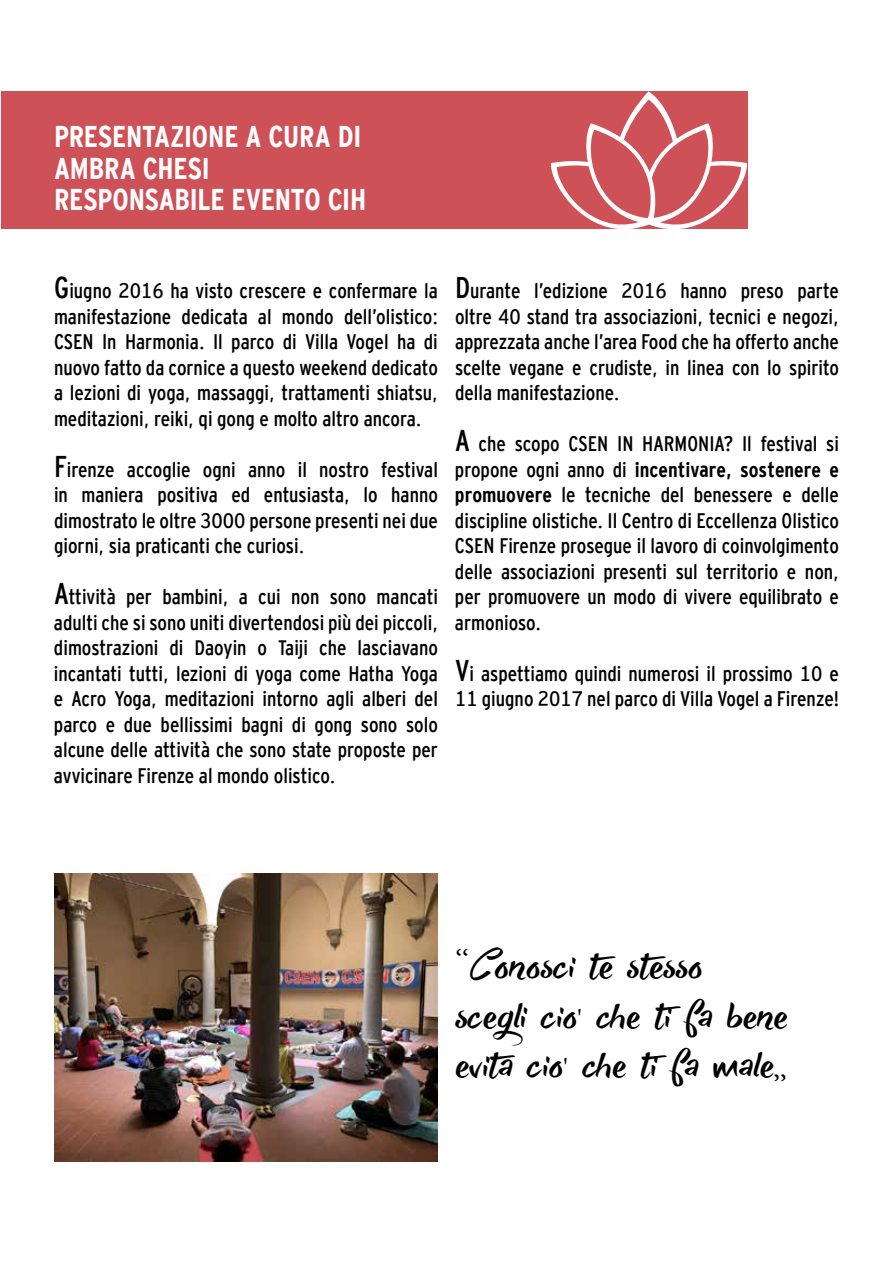
<style>
.page{position:relative;width:893px;height:1263px;background:#fff}
.page>*{position:absolute;margin:0;border:0;box-sizing:border-box;transform-origin:0 0}
.t1{font:700 30px/31.5px "Interstate Cond Mono";letter-spacing:-.005em;color:#fff}
.t2{font:28.5px/49.5px "She Always Walk Alone Demo";color:#000}
.t3{font:28.5px "Minion Pro";color:#000}
.t4{font:21px/25.5px "Interstate Cond Mono";color:#000;text-align:justify}
.s1{font-size:30px}
.s2{font-weight:700}
.s3{font-family:"Minion Pro"}
</style>
<div class="page">
<div style="left:1px;top:91px;width:746px;height:137px;background:#cf5158"></div>
<svg style="left:551px;top:91px;width:196px;height:138px"></svg>
<img style="left:54px;top:874px;width:384px;height:288px">
<h1 class="t1" style="left:54px;top:120px;width:314px">PRESENTAZIONE A CURA DI<br>AMBRA CHESI<br>RESPONSABILE EVENTO CIH</h1>
<p class="t4" style="left:54px;top:278px;width:385px"><span class="s1">G</span>iugno 2016 ha visto crescere e confermare la manifestazione dedicata al mondo dell’olistico:<br>CSEN In Harmonia. Il parco di Villa Vogel ha di nuovo fatto da cornice a questo weekend dedicato a lezioni di yoga, massaggi, trattamenti shiatsu, meditazioni, reiki, qi gong e molto altro ancora.</p>
<p class="t4" style="left:54px;top:456px;width:385px"><span class="s1">F</span>irenze accoglie ogni anno il nostro festival in maniera positiva ed entusiasta, lo hanno dimostrato le oltre 3000 persone presenti nei due giorni, sia praticanti che curiosi.</p>
<p class="t4" style="left:54px;top:584px;width:386px"><span class="s1">A</span>ttività per bambini, a cui non sono mancati adulti che si sono uniti divertendosi più dei piccoli, dimostrazioni di Daoyin o Taiji che lasciavano incantati tutti, lezioni di yoga come Hatha Yoga e Acro Yoga, meditazioni intorno agli alberi del parco e due bellissimi bagni di gong sono solo alcune delle attività che sono state proposte per avvicinare Firenze al mondo olistico.</p>
<p class="t4" style="left:455px;top:278px;width:386px"><span class="s1">D</span>urante l’edizione 2016 hanno preso parte oltre 40 stand tra associazioni, tecnici e negozi, apprezzata anche l’area Food che ha offerto anche scelte vegane e crudiste, in linea con lo spirito della manifestazione.</p>
<p class="t4" style="left:455px;top:431px;width:386px"><span class="s1">A</span> che scopo CSEN IN HARMONIA? Il festival si propone ogni anno di <span class="s2">incentivare, sostenere e promuovere</span> le tecniche del benessere e delle discipline olistiche. Il Centro di Eccellenza Olistico CSEN Firenze prosegue il lavoro di coinvolgimento delle associazioni presenti sul territorio e non, per promuovere un modo di vivere equilibrato e armonioso.</p>
<p class="t4" style="left:455px;top:660px;width:385px"><span class="s1">V</span>i aspettiamo quindi numerosi il prossimo 10 e<br>11 giugno 2017 nel parco di Villa Vogel a Firenze!</p>
<h2 class="t2" style="left:455px;top:944px;width:334px;text-indent:14px">Conosci te stesso<br>scegli cio<span class="s3">'</span> che ti fa bene evita cio<span class="s3">'</span> che ti fa male<span class="s3">,,</span></h2>
<h2 class="t3" style="left:469px;top:980px;width:14px;rotate:-180deg">,,</h2>
</div>
